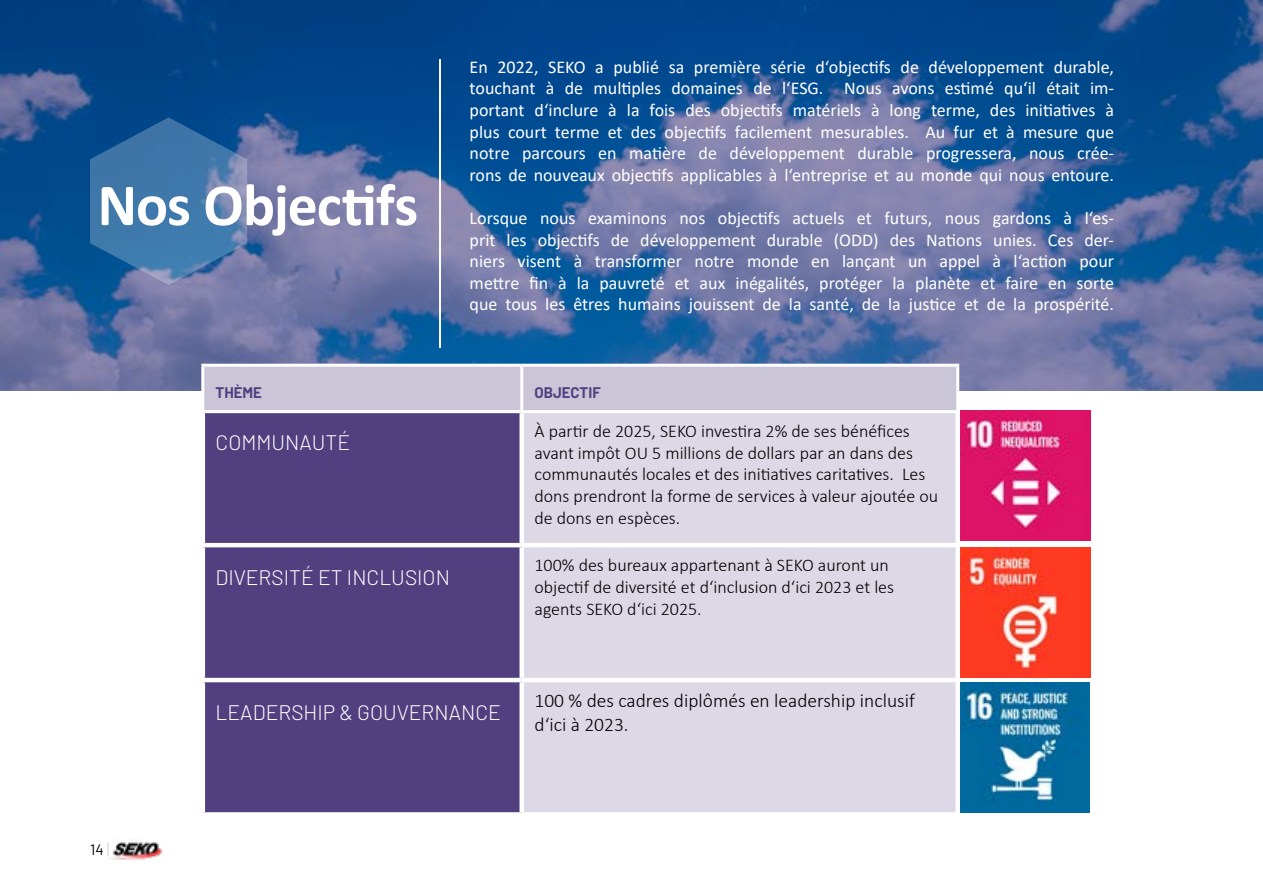
<style>
.page{position:relative;width:1263px;height:893px;background:#fff}
.page>*{position:absolute;margin:0;border:0;box-sizing:border-box;transform-origin:0 0}
.t1{font:700 60px "Calibri";letter-spacing:-.02em;color:#fff}
.t2{font:300 21px "Barlow";color:#fff}
.t3{font:300 19.5px/23.4px "Calibri";color:#000}
.t4{font:18px/21.6px "Calibri";color:#fff;text-align:justify}
.t5{font:300 18px/21.6px "Calibri";color:#000}
.t6{font:700 15px "Barlow";color:#513f7f}
.t7{font:15px "Barlow";color:#000}
.s1{font-weight:300;font-size:16.5px;color:#9d9d9c}
</style>
<div class="page">
<svg style="left:0;top:0;width:1263px;height:390px;background:#38619a"></svg>
<svg style="left:90px;top:117px;width:157px;height:168px;background:#4073a6"></svg>
<hr style="left:439px;top:59px;width:1px;height:289px;background:#fdfdfd">
<img style="left:960px;top:410px;width:130px;height:130px">
<img style="left:960px;top:548px;width:130px;height:130px">
<img style="left:960px;top:682px;width:130px;height:130px">
<div style="left:204px;top:367px;width:752px;height:43px;background:#cbc5d8"></div>
<div style="left:205px;top:413px;width:314px;height:399px;background:#513f7f"></div>
<div style="left:524px;top:413px;width:431px;height:399px;background:#dcd8e6"></div>
<hr style="left:201px;top:364px;width:321px;height:3px;background:#fff">
<hr style="left:201px;top:367px;width:3px;height:43px;background:#fff">
<hr style="left:522px;top:364px;width:437px;height:3px;background:#fff">
<hr style="left:520px;top:367px;width:3px;height:43px;background:#fff">
<hr style="left:956px;top:367px;width:3px;height:43px;background:#fff">
<hr style="left:201px;top:543px;width:321px;height:4px;background:#fff">
<hr style="left:522px;top:543px;width:438px;height:4px;background:#fff">
<hr style="left:201px;top:678px;width:321px;height:4px;background:#fff">
<hr style="left:522px;top:678px;width:438px;height:4px;background:#fff">
<img style="left:110px;top:841px;width:53px;height:20px">
<h1 class="t1" style="left:98px;top:163px;width:322px">Nos Objectifs</h1>
<p class="t4" style="left:470px;top:56px;width:646px">En 2022, SEKO a publié sa première série d‘objectifs de développement durable, touchant à de multiples domaines de l‘ESG. Nous avons estimé qu‘il était im&shy;portant d‘inclure à la fois des objectifs matériels à long terme, des initiatives à plus court terme et des objectifs facilement mesurables. Au fur et à mesure que notre parcours en matière de développement durable progressera, nous crée&shy;rons de nouveaux objectifs applicables à l‘entreprise et au monde qui nous entoure.</p>
<p class="t4" style="left:470px;top:207px;width:646px">Lorsque nous examinons nos objectifs actuels et futurs, nous gardons à l‘es&shy;prit les objectifs de développement durable (ODD) des Nations unies. Ces der&shy;niers visent à transformer notre monde en lançant un appel à l‘action pour mettre fin à la pauvreté et aux inégalités, protéger la planète et faire en sorte que tous les êtres humains jouissent de la santé, de la justice et de la prospérité.</p>
<p class="t6" style="left:216px;top:381px;width:48px">THÈME</p>
<p class="t6" style="left:534px;top:381px;width:68px">OBJECTIF</p>
<p class="t2" style="left:216px;top:427px;width:136px">COMMUNAUTÉ</p>
<p class="t5" style="left:534px;top:420px;width:405px">À partir de 2025, SEKO investira 2% de ses bénéfices avant impôt OU 5 millions de dollars par an dans des communautés locales et des initiatives caritatives. Les dons prendront la forme de services à valeur ajoutée ou de dons en espèces.</p>
<p class="t2" style="left:216px;top:562px;width:236px">DIVERSITÉ ET INCLUSION</p>
<p class="t5" style="left:534px;top:554px;width:361px">100% des bureaux appartenant à SEKO auront un objectif de diversité et d‘inclusion d‘ici 2023 et les agents SEKO d‘ici 2025.</p>
<p class="t7" style="left:90px;top:839px;width:20px">14<span class="s1">|</span></p>
<p class="t2" style="left:216px;top:697px;width:287px">LEADERSHIP &amp; GOUVERNANCE</p>
<p class="t3" style="left:534px;top:689px;width:382px">100 % des cadres diplômés en leadership inclusif d‘ici à 2023.</p>
</div>
